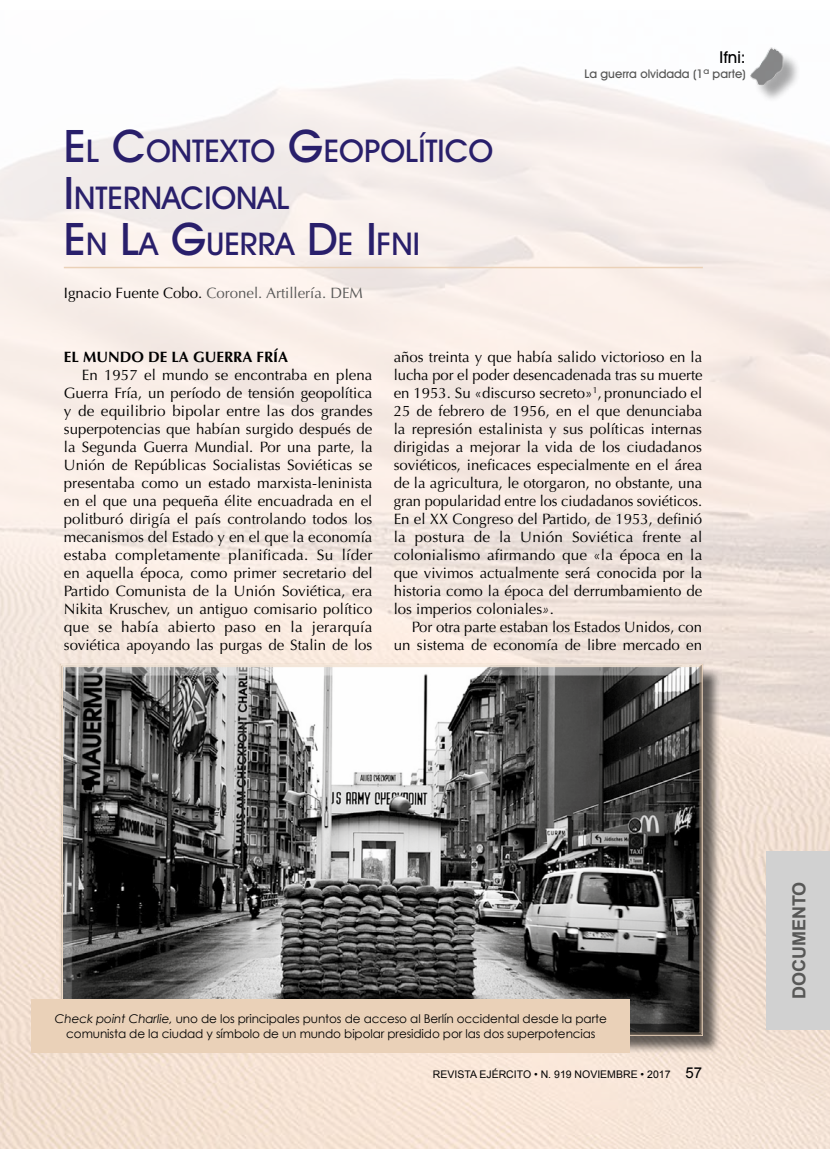
<style>
.page{position:relative;width:830px;height:1149px;background:#fff}
.page>*{position:absolute;margin:0;border:0;box-sizing:border-box;transform-origin:0 0}
.t1{font:500 31.5px/46.5px "Avant Garde IT Cby BT";color:#291f6b}
.t2{font:700 18px "Arial";color:#575756}
.t3{font:500 16.5px "Avant Garde IT Cby BT";color:#000}
.t4{font:15px/18px "Optima LT Std";color:#000;text-align:justify}
.t5{font:15px "Optima LT Std";color:#575756}
.t6{font:700 15px "Optima LT Std";color:#000}
.t7{font:12px/15px "Century Gothic";letter-spacing:-.01em;color:#000;text-align:center}
.t8{font:500 12px "Avant Garde IT Cby BT";color:#575756}
.t9{font:10.5px "Arial";color:#000}
.s1{font-size:45px}
.s2{color:#000}
.s3{font-style:italic}
.s4{font-size:15px}
</style>
<div class="page">
<img style="left:0;top:67px;width:829px;height:1081px">
<div style="left:765px;top:850px;width:64px;height:179px;background:#d1d1d1"></div>
<div style="left:752px;top:51px;width:48px;height:52px;background:#000;opacity:.75"></div>
<img style="left:749px;top:47px;width:35px;height:39px">
<div style="left:48px;top:656px;width:666px;height:391px;background:#000;opacity:.75"></div>
<div style="left:32px;top:998px;width:597px;height:53px;background:#ead1b8"></div>
<hr style="left:64px;top:267px;width:638px;height:1px;background:#ead1b8">
<h1 class="t1" style="left:64px;top:127px;width:431px"><span class="s1">E</span>L <span class="s1">C</span>ONTEXTO <span class="s1">G</span>EOPOLÍTICO<br><span class="s1">I</span> NTERNACIONAL<br><span class="s1">E</span>N <span class="s1">L</span>A <span class="s1">G</span>UERRA <span class="s1">D</span>E <span class="s1">I</span>FNI</h1>
<p class="t5" style="left:64px;top:284px;width:300px"><span class="s2">Ignacio Fuente Cobo.</span> Coronel. Artillería. DEM</p>
<p class="t3" style="left:719px;top:47px;width:28px">Ifni:</p>
<p class="t8" style="left:584px;top:66px;width:162px">La guerra olvidada (1ª parte)</p>
<p class="t6" style="left:64px;top:348px;width:226px">EL MUNDO DE LA GUERRA FRÍA</p>
<p class="t4" style="left:64px;top:366px;width:310px;text-indent:18px">En 1957 el mundo se encontraba en plena Guerra Fría, un período de tensión geopolítica y de equilibrio bipolar entre las dos grandes superpotencias que habían surgido después de la Segunda Guerra Mundial. Por una parte, la Unión de Repúblicas Socialistas Soviéticas se presentaba como un estado marxista-leninista en el que una pequeña élite encuadrada en el politburó dirigía el país controlando todos los mecanismos del Estado y en el que la economía estaba completamente planificada. Su líder en aquella época, como primer secretario del Partido Comunista de la Unión Soviética, era Nikita Kruschev, un antiguo comisario político que se había abierto paso en la jerarquía soviética apoyando las purgas de Stalin de los</p>
<p class="t4" style="left:393px;top:348px;width:310px">años treinta y que había salido victorioso en la lucha por el poder desencadenada tras su muerte en 1953. Su «discurso secreto»<sup>1</sup>, pronunciado el 25 de febrero de 1956, en el que denunciaba la represión estalinista y sus políticas internas dirigidas a mejorar la vida de los ciudadanos soviéticos, ineficaces especialmente en el área de la agricultura, le otorgaron, no obstante, una gran popularidad entre los ciudadanos soviéticos.<br>En el XX Congreso del Partido, de 1953, definió la postura de la Unión Soviética frente al colonialismo afirmando que «la época en la que vivimos actualmente será conocida por la historia como la época del derrumbamiento de los imperios coloniales<span class="s3">»</span>.</p>
<p class="t4" style="left:393px;top:618px;width:310px;text-align:right">Por otra parte estaban los Estados Unidos, con un sistema de economía de libre mercado en</p>
<p class="t7" style="left:55px;top:1010px;width:553px"><span class="s3">Check point Charlie,</span> uno de los principales puntos de acceso al Berlín occidental desde la parte comunista de la ciudad y símbolo de un mundo bipolar presidido por las dos superpotencias</p>
<p class="t9" style="left:432px;top:1066px;width:271px">REVISTA EJÉRCITO • N. 919 NOVIEMBRE • 2017 <span class="s4">57</span></p>
<p class="t2" style="left:786px;top:999px;width:119px;rotate:-90deg">DOCUMENTO</p>
</div>
